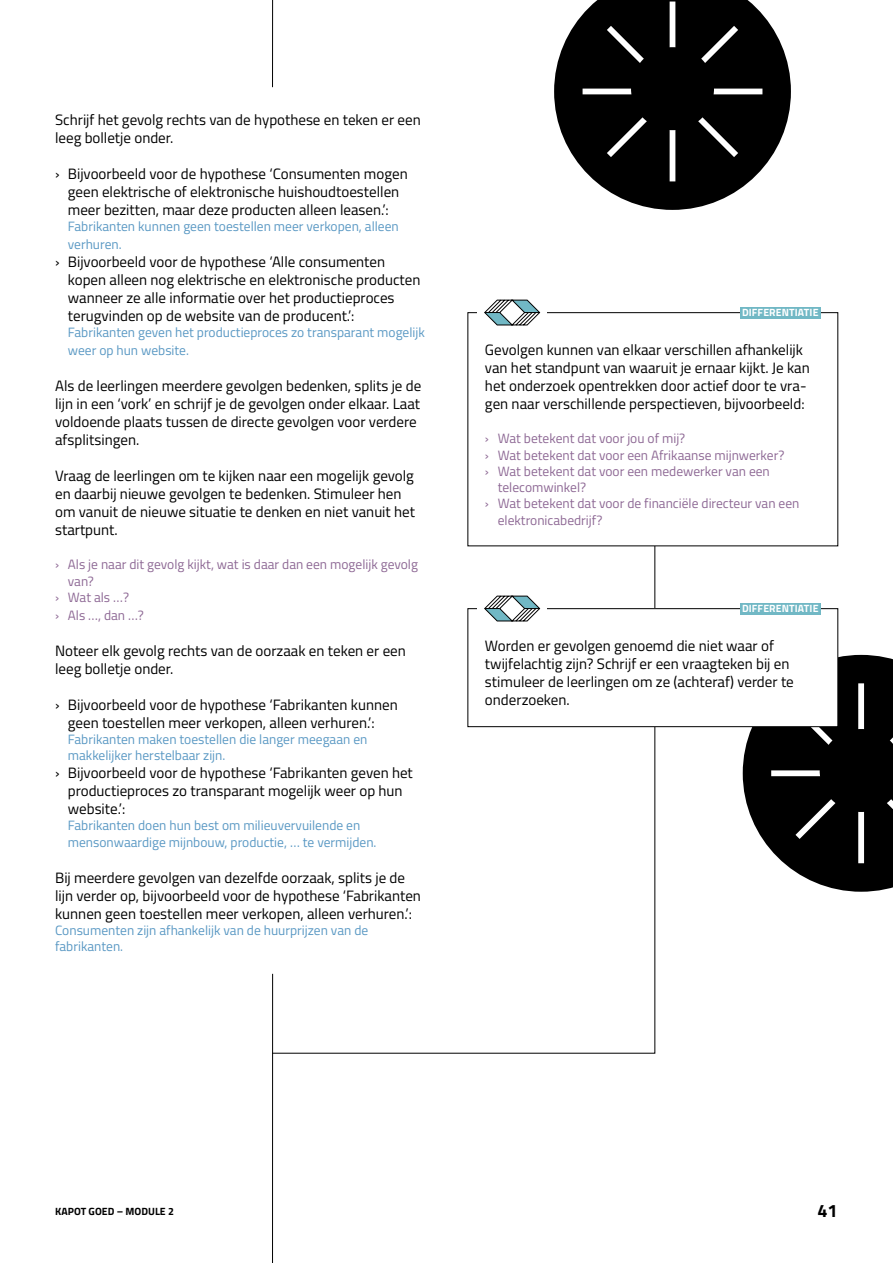
<style>
.page{position:relative;width:893px;height:1263px;background:#fff}
.page>*{position:absolute;margin:0;border:0;box-sizing:border-box;transform-origin:0 0}
.t1{font:700 18px "Titillium Web";color:#000}
.t2{font:15px/18px "Titillium Web";color:#000}
.t3{font:13.5px/16.2px "Titillium Web";color:#5b99c4}
.t4{font:13.5px "Titillium Web";color:#8e6995}
.t5{font:700 10.5px "Titillium Web";letter-spacing:.01em;color:#fff}
.t6{font:700 10.5px "Titillium Web";color:#000}
</style>
<div class="page">
<svg style="left:743px;top:655px;width:150px;height:237px;background:#282828"></svg>
<hr style="left:272px;top:0;width:1px;height:87px;background:#000">
<hr style="left:272px;top:974px;width:1px;height:289px;background:#000">
<svg style="left:272px;top:460px;width:383px;height:593px"></svg>
<div style="left:468px;top:313px;width:370px;height:233px;background:#fff"></div>
<div style="left:740px;top:307px;width:81px;height:11px;background:#71b8c5"></div>
<svg style="left:484px;top:300px;width:56px;height:25px"></svg>
<div style="left:468px;top:609px;width:370px;height:118px;background:#fff"></div>
<div style="left:468px;top:608px;width:370px;height:119px;border:1px solid #000"></div>
<div style="left:740px;top:603px;width:81px;height:11px;background:#71b8c5"></div>
<div style="left:477px;top:589px;width:70px;height:38px;background:#fff"></div>
<svg style="left:484px;top:596px;width:56px;height:25px"></svg>
<svg style="left:554px;top:0;width:237px;height:210px;fill:#000"></svg>
<div style="left:670px;top:2px;width:5px;height:179px;background:#fff"></div>
<div style="left:583px;top:89px;width:179px;height:5px;background:#fff"></div>
<svg style="left:601px;top:20px;width:143px;height:143px;background:#161616"></svg>
<p class="t2" style="left:55px;top:110px;width:367px">Schrijf het gevolg rechts van de hypothese en teken er een leeg bolletje onder.</p>
<p class="t2" style="left:55px;top:164px;width:354px;text-align:center">› Bijvoorbeeld voor de hypothese ‘Consumenten mogen geen elektrische of elektronische huishoudtoestellen meer bezitten, maar deze producten alleen leasen.’:</p>
<p class="t3" style="left:68px;top:217px;width:332px;line-height:18px">Fabrikanten kunnen geen toestellen meer verkopen, alleen verhuren.</p>
<p class="t2" style="left:68px;top:252px;width:354px;text-indent:-13px">› Bijvoorbeeld voor de hypothese ‘Alle consumenten kopen alleen nog elektrische en elektronische producten wanneer ze alle informatie over het productieproces terugvinden op de website van de producent.’:</p>
<p class="t3" style="left:68px;top:323px;width:359px;line-height:18px">Fabrikanten geven het productieproces zo transparant mogelijk weer op hun website.</p>
<p class="t2" style="left:55px;top:376px;width:368px">Als de leerlingen meerdere gevolgen bedenken, splits je de lijn in een ‘vork’ en schrijf je de gevolgen onder elkaar. Laat voldoende plaats tussen de directe gevolgen voor verdere afsplitsingen.</p>
<p class="t2" style="left:55px;top:466px;width:361px">Vraag de leerlingen om te kijken naar een mogelijk gevolg en daarbij nieuwe gevolgen te bedenken. Stimuleer hen om vanuit de nieuwe situatie te denken en niet vanuit het startpunt.</p>
<p class="t4" style="left:55px;top:555px;width:364px">› Als je naar dit gevolg kijkt, wat is daar dan een mogelijk gevolg</p>
<p class="t4" style="left:68px;top:571px;width:28px">van?</p>
<p class="t4" style="left:55px;top:587px;width:75px">› Wat als …?</p>
<p class="t4" style="left:55px;top:605px;width:90px">› Als …, dan …?</p>
<p class="t2" style="left:55px;top:641px;width:352px">Noteer elk gevolg rechts van de oorzaak en teken er een leeg bolletje onder.</p>
<p class="t2" style="left:68px;top:695px;width:331px;text-indent:-13px">› Bijvoorbeeld voor de hypothese ‘Fabrikanten kunnen geen toestellen meer verkopen, alleen verhuren.’:</p>
<p class="t3" style="left:68px;top:730px;width:301px">Fabrikanten maken toestellen die langer meegaan en makkelijker herstelbaar zijn.</p>
<p class="t2" style="left:68px;top:763px;width:347px;text-indent:-13px">› Bijvoorbeeld voor de hypothese ‘Fabrikanten geven het productieproces zo transparant mogelijk weer op hun website.’:</p>
<p class="t3" style="left:68px;top:817px;width:310px">Fabrikanten doen hun best om milieuvervuilende en mensonwaardige mijnbouw, productie, … te vermijden.</p>
<p class="t2" style="left:55px;top:868px;width:367px">Bij meerdere gevolgen van dezelfde oorzaak, splits je de lijn verder op, bijvoorbeeld voor de hypothese ‘Fabrikanten kunnen geen toestellen meer verkopen, alleen verhuren.’:</p>
<p class="t3" style="left:55px;top:921px;width:315px">Consumenten zijn afhankelijk van de huurprijzen van de fabrikanten.</p>
<p class="t5" style="left:742px;top:304px;width:78px">DIFFERENTIATIE</p>
<p class="t2" style="left:485px;top:340px;width:326px">Gevolgen kunnen van elkaar verschillen afhankelijk van het standpunt van waaruit je ernaar kijkt. Je kan het onderzoek opentrekken door actief door te vra&shy;gen naar verschillende perspectieven, bijvoorbeeld:</p>
<p class="t4" style="left:485px;top:429px;width:202px">› Wat betekent dat voor jou of mij?</p>
<p class="t4" style="left:485px;top:445px;width:301px">› Wat betekent dat voor een Afrikaanse mijnwerker?</p>
<p class="t4" style="left:485px;top:461px;width:286px">› Wat betekent dat voor een medewerker van een</p>
<p class="t4" style="left:498px;top:477px;width:90px">telecomwinkel?</p>
<p class="t4" style="left:485px;top:494px;width:316px">› Wat betekent dat voor de financiële directeur van een</p>
<p class="t4" style="left:498px;top:510px;width:106px">elektronicabedrijf?</p>
<p class="t5" style="left:742px;top:600px;width:78px">DIFFERENTIATIE</p>
<p class="t2" style="left:485px;top:636px;width:310px">Worden er gevolgen genoemd die niet waar of twijfelachtig zijn? Schrijf er een vraagteken bij en stimuleer de leerlingen om ze (achteraf) verder te onderzoeken.</p>
<p class="t6" style="left:55px;top:1203px;width:120px">KAPOT GOED – MODULE 2</p>
<p class="t1" style="left:817px;top:1197px;width:22px">41</p>
</div>
